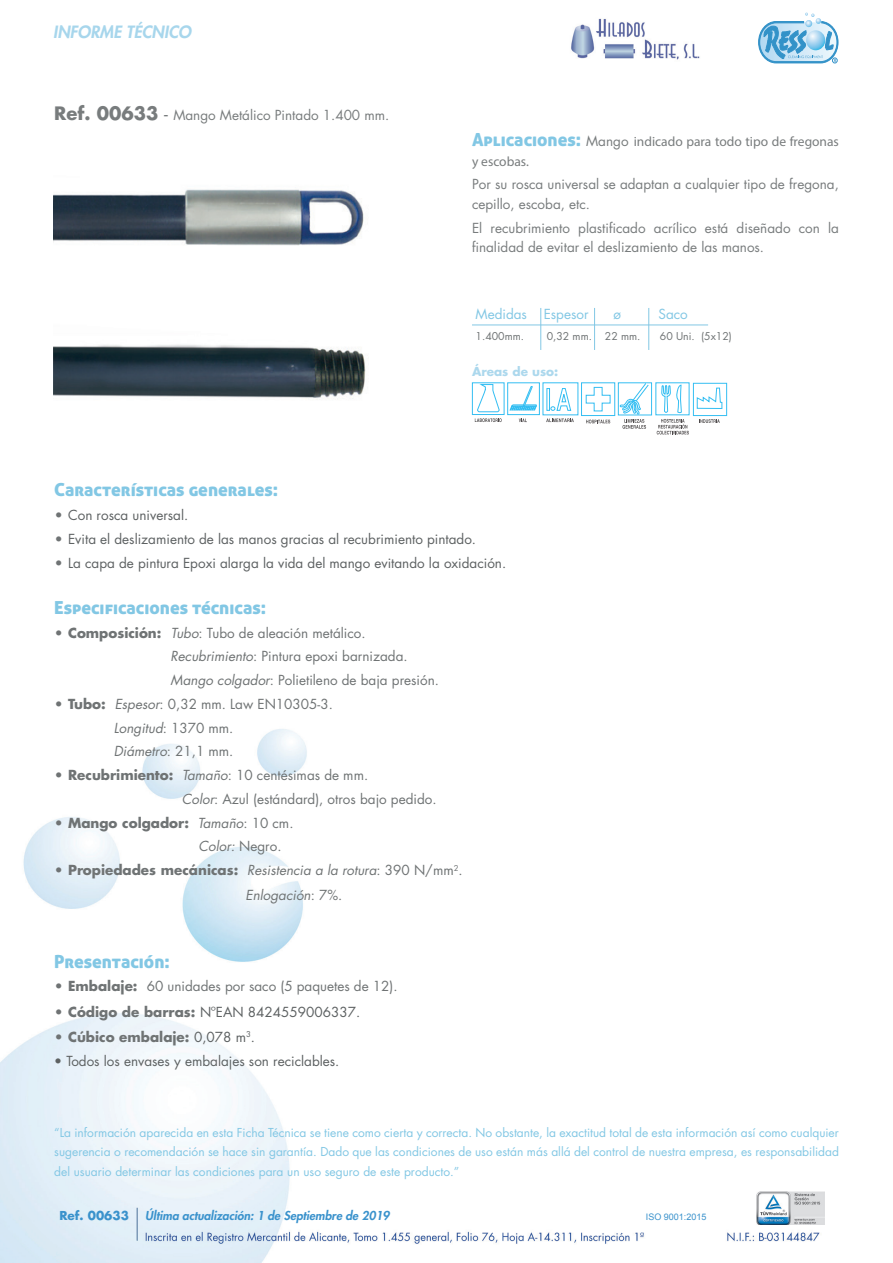
<style>
.page{position:relative;width:893px;height:1263px;background:#fff}
.page>*{position:absolute;margin:0;border:0;box-sizing:border-box;transform-origin:0 0}
.t1{font:18px "Aller Display";color:#82c7e4}
.t2{font:italic 800 16.5px "Futura Std";color:#a7d6ec}
.t3{font:13.5px/23.7px "Futura Std";color:#6f7374}
.t4{font:13.5px "Futura Std";color:#5d6162}
.t5{font:13.5px/19.5px "Futura Std";color:#787c7d}
.t6{font:italic 13.5px/25.3px "Futura Std";color:#6f7374}
.t7{font:700 13.5px/23.7px "Futura Std";color:#6f7374}
.t8{font:13.5px/19.5px "Myriad Pro";color:#787c7d}
.t9{font:13.5px "Futura Std";color:#82c7e4}
.t10{font:12px/19.5px "Futura Std";color:#82c7e4;text-align:justify}
.t11{font:italic 800 12px "Futura Std";color:#3a92cc}
.t12{font:700 12px "Futura Std";color:#acd8ed}
.t13{font:700 12px "Futura Std";color:#3a92cc}
.t14{font:10.5px "Futura Std";color:#6f7374}
.t15{font:9px "Arial";color:#3a92cc}
.s1{font-weight:700;font-size:18px}
.s2{font-size:18px}
.s3{font-family:"Aller Display";font-size:18px;color:#82c7e4}
.s4{font-family:"Futura Std"}
.s5{font-weight:700;color:#6f7374}
.s6{font-weight:700}
.s7{font-style:italic}
.s8{font-weight:400;font-style:italic}
.s9{font-weight:400}
.s10{font-weight:700;font-style:normal}
.s11{font-style:normal}
.s12{font-weight:400;color:#5d6162}
</style>
<div class="page">
<img style="left:0;top:729px;width:825px;height:534px">
<img style="left:757px;top:1191px;width:68px;height:33px">
<hr style="left:137px;top:1208px;width:1px;height:32px;background:#4b6f97">
<svg style="left:758px;top:12px;width:81px;height:52px"></svg>
<img style="left:571px;top:18px;width:129px;height:42px">
<hr style="left:540px;top:308px;width:1px;height:42px;background:#82c7e4">
<hr style="left:472px;top:325px;width:236px;height:1px;background:#82c7e4">
<hr style="left:594px;top:308px;width:1px;height:42px;background:#82c7e4">
<hr style="left:648px;top:308px;width:1px;height:42px;background:#82c7e4">
<svg style="left:619px;top:382px;width:30px;height:47px"></svg>
<svg style="left:655px;top:382px;width:2px;height:33px"></svg>
<svg style="left:657px;top:382px;width:70px;height:52px"></svg>
<img style="left:53px;top:189px;width:313px;height:211px">
<svg style="left:475px;top:418px;width:27px;height:4px"></svg>
<svg style="left:472px;top:382px;width:32px;height:33px"></svg>
<svg style="left:477px;top:384px;width:23px;height:28px"></svg>
<svg style="left:519px;top:419px;width:8px;height:3px"></svg>
<svg style="left:507px;top:382px;width:33px;height:33px"></svg>
<svg style="left:509px;top:386px;width:28px;height:25px"></svg>
<svg style="left:546px;top:418px;width:28px;height:4px"></svg>
<svg style="left:546px;top:388px;width:4px;height:23px"></svg>
<svg style="left:550px;top:388px;width:22px;height:23px"></svg>
<svg style="left:586px;top:420px;width:24px;height:3px"></svg>
<div style="left:581px;top:382px;width:34px;height:34px;background:#fff;border:1px solid #00aeef"></div>
<svg style="left:585px;top:387px;width:26px;height:25px"></svg>
<h2 class="t2" style="left:53px;top:22px;width:140px">INFORME TÉCNICO</h2>
<p class="t5" style="left:54px;top:105px;width:337px"><span class="s1">Ref. 00633</span> <span class="s2">-</span> Mango Metálico Pintado 1.400 mm.</p>
<p class="t8" style="left:472px;top:132px;width:368px"><span class="s3">Aplicaciones:</span> <span class="s4">Mango</span> indicado para todo tipo de fregonas y escobas.</p>
<p class="t5" style="left:472px;top:175px;width:368px">Por su rosca universal se adaptan a cualquier tipo de fregona, cepillo, escoba, etc.</p>
<p class="t5" style="left:472px;top:218px;width:368px">El recubrimiento plastificado acrílico está diseñado con la finalidad de evitar el deslizamiento de las manos.</p>
<p class="t9" style="left:476px;top:305px;width:114px">Medidas Espesor</p>
<p class="t9" style="left:613px;top:305px;width:9px">ø</p>
<p class="t9" style="left:658px;top:305px;width:31px">Saco</p>
<p class="t14" style="left:476px;top:329px;width:50px">1.400mm.</p>
<p class="t14" style="left:547px;top:329px;width:95px">0,32 mm. 22 mm.</p>
<p class="t14" style="left:660px;top:329px;width:74px">60 Uni. (5x12)</p>
<p class="t12" style="left:472px;top:364px;width:88px">Áreas de uso:</p>
<h1 class="t1" style="left:54px;top:478px;width:225px">Características generales:</h1>
<p class="t4" style="left:54px;top:506px;width:136px"><span class="s5">•</span> Con rosca universal.</p>
<p class="t4" style="left:54px;top:530px;width:423px"><span class="s5">•</span> Evita el deslizamiento de las manos gracias al recubrimiento pintado.</p>
<p class="t4" style="left:54px;top:554px;width:454px"><span class="s5">•</span> La capa de pintura Epoxi alarga la vida del mango evitando la oxidación.</p>
<h1 class="t1" style="left:54px;top:596px;width:213px">Especificaciones técnicas:</h1>
<p class="t3" style="left:171px;top:621px;width:270px;text-indent:-116px"><span class="s6">• Composición:</span> <span class="s7">Tubo</span>: Tubo de aleación metálico.<br><span class="s7">Recubrimiento</span>: Pintura epoxi barnizada.<br><span class="s7">Mango colgador</span>: Polietileno de baja presión.</p>
<p class="t3" style="left:114px;top:692px;width:221px;text-indent:-60px"><span class="s6">• Tubo:</span> <span class="s7">Espesor</span>: 0,32 mm. Law EN10305-3.<br><span class="s7">Longitud</span>: 1370 mm.<br><span class="s7">Diámetro</span>: 21,1 mm.</p>
<p class="t3" style="left:182px;top:763px;width:256px;text-indent:-128px"><span class="s6">• Recubrimiento:</span> <span class="s7">Tamaño</span>: 10 centésimas de mm.<br><span class="s7">Color</span>: Azul (estándard), otros bajo pedido.</p>
<p class="t7" style="left:198px;top:810px;width:97px;text-indent:-144px">• Mango colgador: <span class="s8">Tamaño</span><span class="s9">: 10 cm.<br></span><span class="s8">Color:</span> <span class="s9">Negro.</span></p>
<p class="t6" style="left:245px;top:858px;width:219px;text-indent:-191px"><span class="s10">• Propiedades mecánicas:</span> Resistencia a la rotura<span class="s11">: 390 N/mm</span><sup>2</sup><span class="s11">.<br></span>Enlogación<span class="s11">: 7%.</span></p>
<h1 class="t1" style="left:54px;top:950px;width:117px">Presentación:</h1>
<p class="t3" style="left:54px;top:975px;width:345px"><span class="s6">• Embalaje:</span> 60 unidades por saco (5 paquetes de 12).</p>
<p class="t4" style="left:54px;top:1003px;width:307px"><span class="s5">• Código de barras:</span> NºEAN 8424559006337.</p>
<p class="t7" style="left:54px;top:1025px;width:202px">• Cúbico embalaje: <span class="s12">0,078 m</span><sup>3</sup><span class="s12">.</span></p>
<p class="t4" style="left:54px;top:1052px;width:287px">• Todos los envases y embalajes son reciclables.</p>
<p class="t10" style="left:54px;top:1123px;width:786px">“La información aparecida en esta Ficha Técnica se tiene como cierta y correcta. No obstante, la exactitud total de esta información así como cualquier sugerencia o recomendación se hace sin garantía. Dado que las condiciones de uso están más allá del control de nuestra empresa, es responsabilidad del usuario determinar las condiciones para un uso seguro de este producto.”</p>
<p class="t13" style="left:59px;top:1207px;width:71px">Ref. 00633</p>
<p class="t11" style="left:145px;top:1208px;width:246px">Última actualización: 1 de Septiembre de 2019</p>
<p class="t15" style="left:646px;top:1211px;width:62px">ISO 9001:2015</p>
</div>
